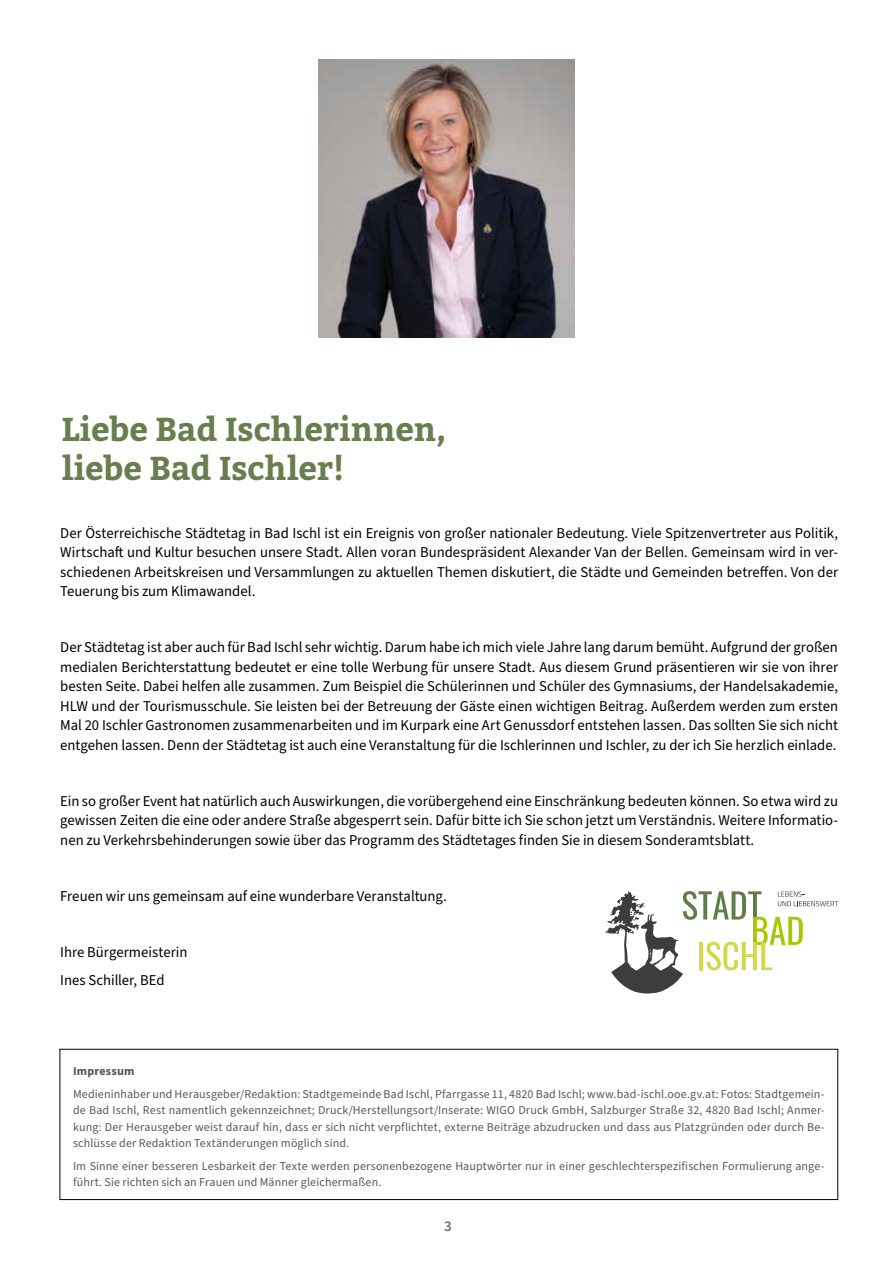
<style>
.page{position:relative;width:893px;height:1263px;background:#fff}
.page>*{position:absolute;margin:0;border:0;box-sizing:border-box;transform-origin:0 0}
.t1{font:700 33px/39px "Bitter";color:#697d4e}
.t2{font:15px/19.5px "Source Sans Pro";color:#000;text-align:justify}
.t3{font:600 15px "Source Sans Pro";color:#707172}
.t4{font:12px/16.5px "Source Sans Pro";letter-spacing:.01em;color:#5a595a;text-align:justify}
.t5{font:700 12px "Source Sans Pro";letter-spacing:.015em;color:#5a595a}
</style>
<div class="page">
<div style="left:60px;top:1049px;width:778px;height:151px;border:1px solid #000"></div>
<img style="left:318px;top:60px;width:257px;height:278px">
<svg style="left:605px;top:891px;width:233px;height:102px"></svg>
<h1 class="t1" style="left:62px;top:410px;width:386px">Liebe Bad Ischlerinnen, liebe Bad Ischler!</h1>
<p class="t2" style="left:60px;top:523px;width:779px">Der Österreichische Städtetag in Bad Ischl ist ein Ereignis von großer nationaler Bedeutung. Viele Spitzenvertreter aus Politik, Wirtschaft und Kultur besuchen unsere Stadt. Allen voran Bundespräsident Alexander Van der Bellen. Gemeinsam wird in ver&shy;schiedenen Arbeitskreisen und Versammlungen zu aktuellen Themen diskutiert, die Städte und Gemeinden betreffen. Von der Teuerung bis zum Klimawandel.</p>
<p class="t2" style="left:60px;top:638px;width:779px">Der Städtetag ist aber auch für Bad Ischl sehr wichtig. Darum habe ich mich viele Jahre lang darum bemüht. Aufgrund der großen medialen Berichterstattung bedeutet er eine tolle Werbung für unsere Stadt. Aus diesem Grund präsentieren wir sie von ihrer besten Seite. Dabei helfen alle zusammen. Zum Beispiel die Schülerinnen und Schüler des Gymnasiums, der Handelsakademie, HLW und der Tourismusschule. Sie leisten bei der Betreuung der Gäste einen wichtigen Beitrag. Außerdem werden zum ersten Mal 20 Ischler Gastronomen zusammenarbeiten und im Kurpark eine Art Genussdorf entstehen lassen. Das sollten Sie sich nicht entgehen lassen. Denn der Städtetag ist auch eine Veranstaltung für die Ischlerinnen und Ischler, zu der ich Sie herzlich einlade.</p>
<p class="t2" style="left:60px;top:791px;width:779px">Ein so großer Event hat natürlich auch Auswirkungen, die vorübergehend eine Einschränkung bedeuten können. So etwa wird zu gewissen Zeiten die eine oder andere Straße abgesperrt sein. Dafür bitte ich Sie schon jetzt um Verständnis. Weitere Informatio&shy;nen zu Verkehrsbehinderungen sowie über das Programm des Städtetages finden Sie in diesem Sonderamtsblatt.</p>
<p class="t2" style="left:60px;top:886px;width:388px">Freuen wir uns gemeinsam auf eine wunderbare Veranstaltung.</p>
<p class="t2" style="left:60px;top:938px;width:129px;line-height:28px">Ihre Bürgermeisterin<br>Ines Schiller, BEd</p>
<p class="t5" style="left:73px;top:1062px;width:63px">Impressum</p>
<p class="t4" style="left:73px;top:1086px;width:753px">Medieninhaber und Herausgeber/Redaktion: Stadtgemeinde Bad Ischl, Pfarrgasse 11, 4820 Bad Ischl; www.bad-ischl.ooe.gv.at: Fotos: Stadtgemein&shy;de Bad Ischl, Rest namentlich gekennzeichnet; Druck/Herstellungsort/Inserate: WIGO Druck GmbH, Salzburger Straße 32, 4820 Bad Ischl; Anmer&shy;kung: Der Herausgeber weist darauf hin, dass er sich nicht verpflichtet, externe Beiträge abzudrucken und dass aus Platzgründen oder durch Be&shy;schlüsse der Redaktion Textänderungen möglich sind.</p>
<p class="t4" style="left:73px;top:1158px;width:753px">Im Sinne einer besseren Lesbarkeit der Texte werden personenbezogene Hauptwörter nur in einer geschlechterspezifischen Formulierung ange&shy;führt. Sie richten sich an Frauen und Männer gleichermaßen.</p>
<p class="t3" style="left:444px;top:1216px;width:9px">3</p>
</div>
